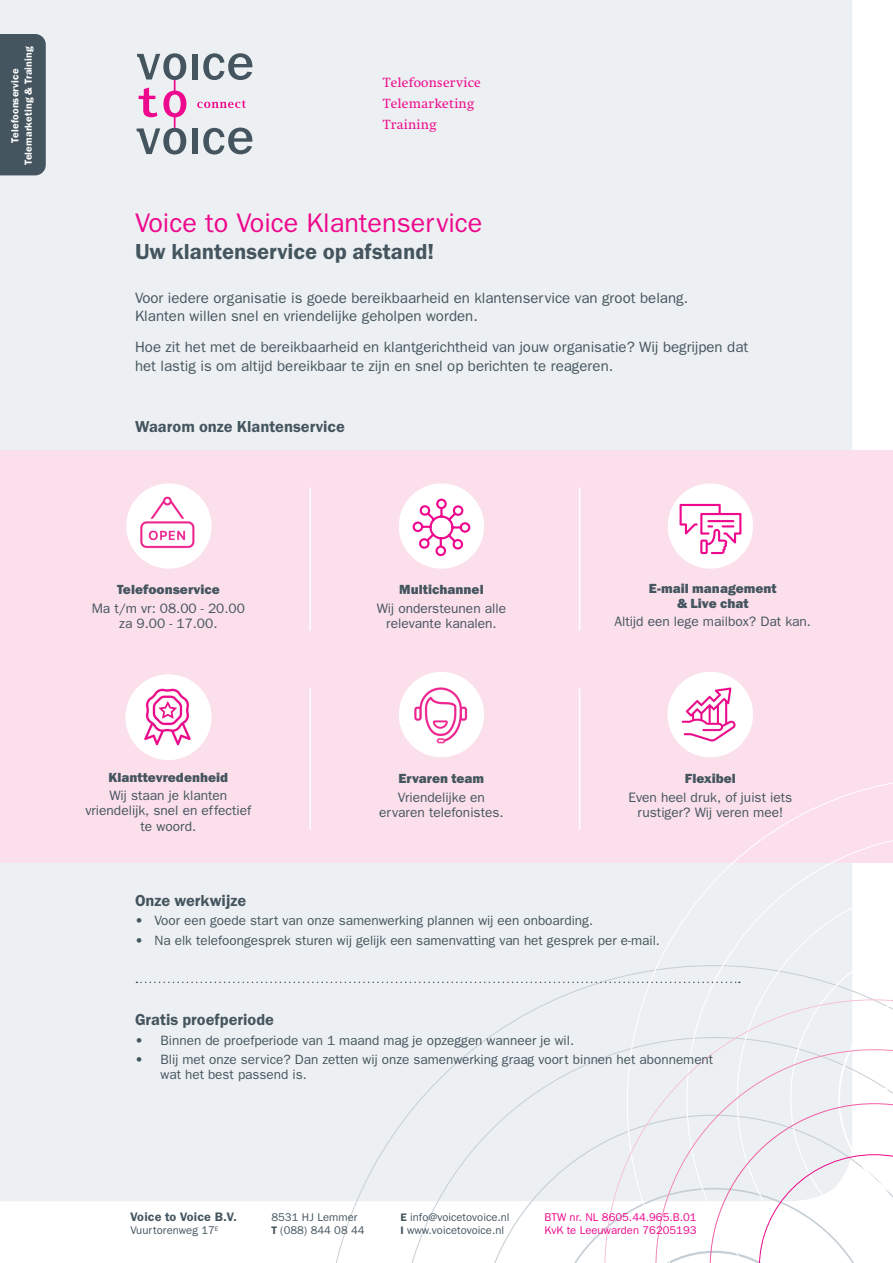
<style>
.page{position:relative;width:893px;height:1263px;background:#fff}
.page>*{position:absolute;margin:0;border:0;box-sizing:border-box;transform-origin:0 0}
.t1{font:27px "Franklin Gothic";color:#ed088d}
.t2{font:22.5px "Franklin Gothic URW Dem";color:#45555f}
.t3{font:16.5px "Franklin Gothic URW Dem";color:#45555f}
.t4{font:15px/18.8px "Franklin Gothic";color:#45555f}
.t5{font:13.65px/18.8px "Franklin Gothic";color:#45555f;text-align:center}
.t6{font:13.65px/18.8px "Franklin Gothic URW Hea";color:#45555f}
.t7{font:13.5px/15px "Franklin Gothic";color:#45555f}
.t8{font:13.5px "Swift LT Pro";letter-spacing:.015em;color:#ed088d}
.t9{font:12.75px "Franklin Gothic URW Dem";letter-spacing:.015em;color:#45555f}
.t10{font:11.25px "Franklin Gothic";color:#45555f}
.t11{font:11.25px "Franklin Gothic";color:#ed088d}
.t12{font:10.5px "Franklin Gothic URW Dem";letter-spacing:.015em;color:#fff}
.s1{font-family:"Franklin Gothic"}
.s2{font-family:"Franklin Gothic URW Hea"}
.s3{font-family:"Franklin Gothic URW Dem"}
</style>
<div class="page">
<div style="left:0;top:0;width:853px;height:1201px;background:#edf0f2"></div>
<div style="left:0;top:451px;width:893px;height:412px;background:#fbdfeb"></div>
<img style="left:668px;top:672px;width:85px;height:85px">
<div style="left:192px;top:54px;width:5px;height:26px;background:#45555f"></div>
<div style="left:192px;top:128px;width:5px;height:26px;background:#45555f"></div>
<svg style="left:197px;top:101px;width:49px;height:7px"></svg>
<svg style="left:137px;top:53px;width:49px;height:102px;background:#c7b2c5"></svg>
<svg style="left:203px;top:53px;width:49px;height:27px"></svg>
<svg style="left:203px;top:128px;width:49px;height:27px"></svg>
<svg style="left:627px;top:782px;width:266px;height:154px"></svg>
<svg style="left:737px;top:883px;width:156px;height:53px"></svg>
<div style="left:0;top:34px;width:46px;height:141px;background:#45555f"></div>
<svg style="left:136px;top:936px;width:757px;height:327px"></svg>
<div style="left:126px;top:483px;width:86px;height:86px;background:#fff;border-radius:50%"></div>
<img style="left:132px;top:488px;width:80px;height:80px">
<div style="left:399px;top:483px;width:85px;height:86px;background:#fff;border-radius:50%"></div>
<div style="left:668px;top:483px;width:85px;height:86px;background:#fff;border-radius:50%"></div>
<hr style="left:309px;top:487px;width:2px;height:143px;background:#fff">
<hr style="left:309px;top:689px;width:2px;height:141px;background:#fff">
<hr style="left:579px;top:487px;width:1px;height:143px;background:#fff">
<hr style="left:579px;top:689px;width:1px;height:141px;background:#fff">
<div style="left:399px;top:672px;width:85px;height:85px;background:#fff;border-radius:50%"></div>
<img style="left:126px;top:674px;width:85px;height:86px;border-radius:43px">
<svg style="left:680px;top:504px;width:61px;height:50px"></svg>
<svg style="left:411px;top:498px;width:60px;height:59px"></svg>
<img style="left:405px;top:679px;width:79px;height:78px">
<p class="t12" style="left:22px;top:165px;width:121px;rotate:-90deg">Telemarketing &amp; Training</p>
<p class="t12" style="left:8px;top:143px;width:76px;rotate:-90deg">Telefoonservice</p>
<p class="t8" style="left:383px;top:75px;width:100px">Telefoonservice</p>
<p class="t8" style="left:383px;top:96px;width:93px">Telemarketing</p>
<p class="t8" style="left:383px;top:117px;width:55px">Training</p>
<p class="t1" style="left:135px;top:208px;width:349px">Voice to Voice Klantenservice</p>
<p class="t2" style="left:135px;top:238px;width:301px">Uw klantenservice op afstand!</p>
<p class="t4" style="left:135px;top:288px;width:555px">Voor iedere organisatie is goede bereikbaarheid en klantenservice van groot belang.<br>Klanten willen snel en vriendelijke geholpen worden.</p>
<p class="t4" style="left:135px;top:337px;width:615px">Hoe zit het met de bereikbaarheid en klantgerichtheid van jouw organisatie? Wij begrijpen dat het lastig is om altijd bereikbaar te zijn en snel op berichten te reageren.</p>
<p class="t3" style="left:135px;top:416px;width:211px">Waarom onze Klantenservice</p>
<p class="t6" style="left:117px;top:580px;width:104px">Telefoonservice</p>
<p class="t5" style="left:92px;top:599px;width:155px">Ma t/m vr: 08.00 - 20.00</p>
<p class="t5" style="left:119px;top:614px;width:100px">za 9.00 - 17.00.</p>
<p class="t6" style="left:108px;top:767px;width:121px">Klanttevredenheid<br><span class="s1">Wij staan je klanten</span></p>
<p class="t5" style="left:86px;top:803px;width:167px;line-height:15.1px">vriendelijk, snel en effectief te woord.</p>
<p class="t5" style="left:377px;top:580px;width:131px"><span class="s2">Multichannel<br></span>Wij ondersteunen alle</p>
<p class="t5" style="left:386px;top:614px;width:112px">relevante kanalen.</p>
<p class="t5" style="left:398px;top:769px;width:89px;text-align:left"><span class="s2">Ervaren team<br></span>Vriendelijke en</p>
<p class="t5" style="left:379px;top:803px;width:126px">ervaren telefonistes.</p>
<p class="t6" style="left:649px;top:580px;width:129px;line-height:15.1px;text-align:center">E-mail management &amp; Live chat</p>
<p class="t5" style="left:615px;top:612px;width:198px">Altijd een lege mailbox? Dat kan.</p>
<p class="t5" style="left:628px;top:769px;width:165px"><span class="s2">Flexibel<br></span>Even heel druk, of juist iets</p>
<p class="t5" style="left:638px;top:803px;width:147px">rustiger? Wij veren mee!</p>
<p class="t3" style="left:135px;top:890px;width:113px">Onze werkwijze</p>
<p class="t7" style="left:135px;top:913px;width:459px">• Voor een goede start van onze samenwerking plannen wij een onboarding.</p>
<p class="t7" style="left:135px;top:932px;width:526px">• Na elk telefoongesprek sturen wij gelijk een samenvatting van het gesprek per e-mail.</p>
<p class="t3" style="left:135px;top:1009px;width:141px">Gratis proefperiode</p>
<p class="t7" style="left:135px;top:1032px;width:441px">• Binnen de proefperiode van 1 maand mag je opzeggen wanneer je wil.</p>
<p class="t7" style="left:161px;top:1052px;width:554px;text-indent:-26px">• Blij met onze service? Dan zetten wij onze samenwerking graag voort binnen het abonnement wat het best passend is.</p>
<p class="t9" style="left:130px;top:1208px;width:108px">Voice to Voice B.V.</p>
<p class="t10" style="left:271px;top:1210px;width:87px">8531 HJ Lemmer</p>
<p class="t10" style="left:400px;top:1210px;width:111px"><span class="s3">E</span> info@voicetovoice.nl</p>
<p class="t11" style="left:544px;top:1210px;width:154px">BTW nr. NL 8605.44.965.B.01</p>
<p class="t10" style="left:130px;top:1224px;width:90px">Vuurtorenweg 17<sup>E</sup></p>
<p class="t10" style="left:271px;top:1224px;width:95px"><span class="s3">T</span> (088) 844 08 44</p>
<p class="t10" style="left:400px;top:1224px;width:105px"><span class="s3">I</span> www.voicetovoice.nl</p>
<p class="t11" style="left:544px;top:1224px;width:154px">KvK te Leeuwarden 76205193</p>
</div>
